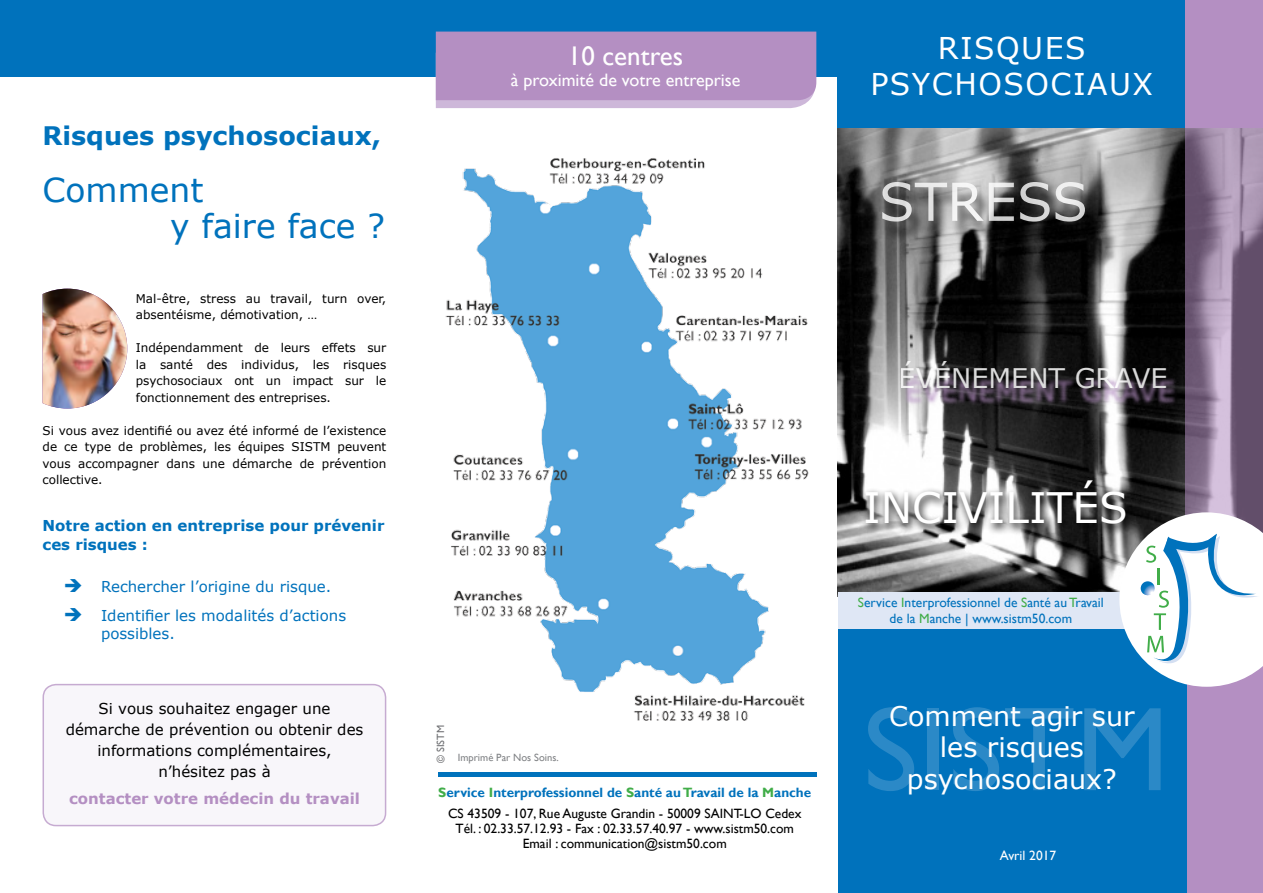
<style>
.page{position:relative;width:1263px;height:893px;background:#fff}
.page>*{position:absolute;margin:0;border:0;box-sizing:border-box;transform-origin:0 0}
.t1{font:120px "Gill Sans";color:#fff}
.t2{font:52.5px "Verdana";color:#fff}
.t3{font:42px "Verdana";color:#fff}
.t4{font:33px/36px "Verdana";color:#0072bc}
.t5{font:30px/36px "Verdana";letter-spacing:.05em;color:#fff;text-align:center}
.t6{font:27px/31.5px "Verdana";color:#fff;text-align:center}
.t7{font:27px "Gill Sans";color:#fff}
.t8{font:700 25.5px "Verdana";color:#0072bc}
.t9{font:18px "Gill Sans";color:#fff}
.t10{font:15px/21px "Verdana";color:#000;text-align:center}
.t11{font:15px/18px "Verdana";color:#0072bc}
.t12{font:700 15px/19.5px "Verdana";color:#0072bc}
.t13{font:700 15px "Verdana";color:#b48fc2}
.t14{font:13.5px/21px "Gill Sans";color:#000;text-align:center}
.t15{font:13.5px/16.2px "Gill Sans";color:#0072bc;text-align:center}
.t16{font:13.5px "Gill Sans";color:#fff}
.t17{font:12px/16.5px "Verdana";color:#000;text-align:justify}
.t18{font:10.5px "Gill Sans";color:#808285}
.t19{font:10.5px "Gill Sans";color:#6d6e71}
.s1{font-weight:700;color:#41ad49}
.s2{font-weight:700;color:#0072bc}
.s3{color:#41ad49}
</style>
<div class="page">
<div style="left:0;top:0;width:845px;height:77px;background:#0072bc"></div>
<img style="left:445px;top:158px;width:364px;height:563px">
<hr style="left:438px;top:772px;width:378px;height:4px;background:#0072bc">
<svg style="left:436px;top:32px;width:380px;height:76px"></svg>
<div style="left:43px;top:685px;width:343px;height:140px;background:#f6f3f9;border-radius:13px"></div>
<div style="left:43px;top:684px;width:343px;height:142px;border:2px solid #b48fc2;border-radius:13px"></div>
<img style="left:838px;top:128px;width:347px;height:464px">
<div style="left:1186px;top:664px;width:77px;height:229px;background:#b48fc2"></div>
<div style="left:838px;top:629px;width:348px;height:264px;background:#0072bc"></div>
<div style="left:838px;top:592px;width:347px;height:37px;background:#dfe7f5"></div>
<div style="left:838px;top:0;width:425px;height:128px;background:#0072bc"></div>
<svg style="left:1185px;top:128px;width:78px;height:384px"></svg>
<svg style="left:1119px;top:512px;width:144px;height:175px"></svg>
<div style="left:1185px;top:0;width:78px;height:128px;background:#b48fc2"></div>
<div style="left:881px;top:187px;width:218px;height:56px;background:#000;opacity:.75"></div>
<svg style="left:859px;top:476px;width:277px;height:60px"></svg>
<svg style="left:904px;top:372px;width:273px;height:34px"></svg>
<img style="left:43px;top:289px;width:84px;height:119px">
<h3 class="t7" style="left:568px;top:40px;width:117px">10 centres</h3>
<h3 class="t9" style="left:511px;top:69px;width:231px">à proximité de votre entreprise</h3>
<h3 class="t5" style="left:870px;top:30px;width:284px">Risques psychosociaux</h3>
<h3 class="t8" style="left:43px;top:117px;width:340px">Risques psychosociaux,</h3>
<h3 class="t4" style="left:170px;top:171px;width:216px;text-indent:-128px">Comment<br>y faire face ?</h3>
<h2 class="t2" style="left:879px;top:166px;width:211px">STRESS</h2>
<p class="t17" style="left:136px;top:290px;width:252px">Mal-être, stress au travail, turn over, absentéisme, démotivation, …</p>
<p class="t17" style="left:136px;top:340px;width:252px">Indépendamment de leurs effets sur la santé des individus, les risques psychosociaux ont un impact sur le fonctionnement des entreprises.</p>
<p class="t17" style="left:43px;top:422px;width:345px">Si vous avez identifié ou avez été informé de l’existence de ce type de problèmes, les équipes SISTM peuvent vous accompagner dans une démarche de prévention collective.</p>
<p class="t12" style="left:43px;top:515px;width:343px">Notre action en entreprise pour prévenir ces risques :</p>
<p class="t11" style="left:64px;top:578px;width:269px">➔ Rechercher l’origine du risque.</p>
<p class="t11" style="left:101px;top:606px;width:247px;text-indent:-37px">➔ Identifier les modalités d’actions possibles.</p>
<p class="t10" style="left:66px;top:698px;width:299px">Si vous souhaitez engager une démarche de prévention ou obtenir des informations complémentaires, n’hésitez pas à</p>
<p class="t13" style="left:69px;top:788px;width:292px">contacter votre médecin du travail</p>
<p class="t19" style="left:434px;top:763px;width:39px;rotate:-90deg">© SISTM</p>
<p class="t18" style="left:458px;top:751px;width:102px">Imprimé Par Nos Soins.</p>
<p class="t14" style="left:438px;top:782px;width:374px"><span class="s1">S</span><span class="s2">ervice</span> <span class="s1">I</span><span class="s2">nterprofessionnel de</span> <span class="s1">S</span><span class="s2">anté au</span> <span class="s1">T</span><span class="s2">ravail de la</span> <span class="s1">M</span><span class="s2">anche<br></span>CS 43509 - 107, Rue Auguste Grandin - 50009 SAINT-LO Cedex</p>
<p class="t14" style="left:455px;top:821px;width:340px;line-height:15px">Tél. : 02.33.57.12.93 - Fax : 02.33.57.40.97 - www.sistm50.com<br>Email : communication@sistm50.com</p>
<h3 class="t6" style="left:899px;top:362px;width:270px">événem ent grave</h3>
<h3 class="t3" style="left:863px;top:479px;width:259px">Incivilités</h3>
<p class="t15" style="left:858px;top:594px;width:247px"><span class="s3">S</span>ervice <span class="s3">I</span>nterprofessionnel de <span class="s3">S</span>anté au <span class="s3">T</span>ravail de la <span class="s3">M</span>anche | www.sistm50.com</p>
<h3 class="t6" style="left:889px;top:700px;width:247px">Comment agir sur les risques</h3>
<h1 class="t1" style="left:863px;top:680px;width:308px">SISTM</h1>
<h3 class="t6" style="left:907px;top:763px;width:212px">psychosociaux?</h3>
<p class="t16" style="left:1000px;top:847px;width:58px">Avril 2017</p>
</div>
